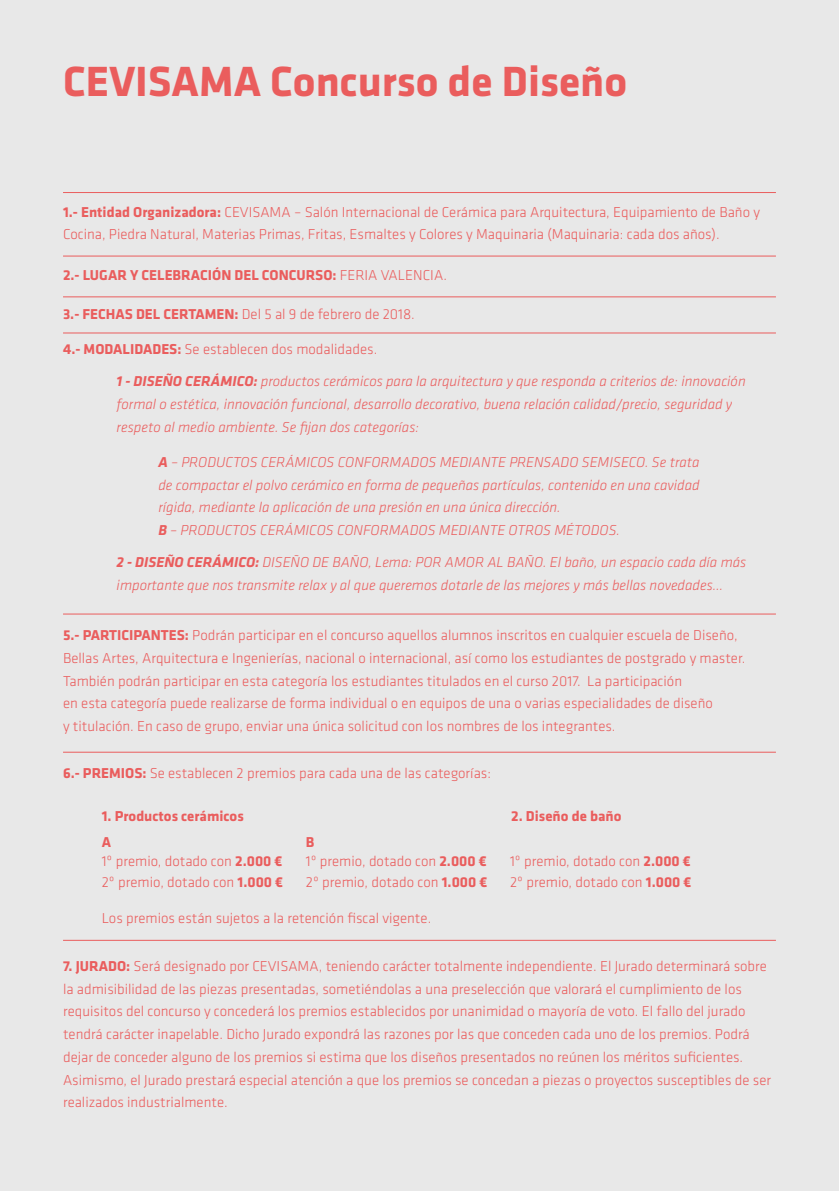
<style>
.page{position:relative;width:839px;height:1191px;background:#fff}
.page>*{position:absolute;margin:0;border:0;box-sizing:border-box;transform-origin:0 0}
.t1{font:700 43.75px "Klavika";color:#ea5d5d}
.t2{font:300 14.88px/22.8px "Klavika";color:#ea5d5d}
.t3{font:italic 300 14.88px/22.8px "Klavika";color:#ea5d5d}
.t4{font:700 14.88px "Klavika";color:#ea5d5d}
.s1{font-weight:700}
.s2{font-weight:300}
</style>
<div class="page">
<div style="left:0;top:0;width:838px;height:1191px;background:#e8e8e8"></div>
<hr style="left:63px;top:192px;width:712px;height:1px;background:#ea5d5d">
<hr style="left:63px;top:256px;width:712px;height:1px;background:#ea5d5d">
<hr style="left:63px;top:296px;width:712px;height:1px;background:#ea5d5d">
<hr style="left:63px;top:332px;width:712px;height:1px;background:#ea5d5d">
<hr style="left:63px;top:613px;width:712px;height:1px;background:#ea5d5d">
<hr style="left:63px;top:751px;width:712px;height:1px;background:#ea5d5d">
<hr style="left:63px;top:940px;width:712px;height:1px;background:#ea5d5d">
<p class="t1" style="left:63px;top:57px;width:565px">CEVISAMA Concurso de Diseño</p>
<p class="t2" style="left:63px;top:200px;width:698px"><span class="s1">1.- Entidad Organizadora:</span> CEVISAMA – Salón Internacional de Cerámica para Arquitectura, Equipamiento de Baño y<br>Cocina, Piedra Natural, Materias Primas, Fritas, Esmaltes y Colores y Maquinaria (Maquinaria: cada dos años).</p>
<p class="t4" style="left:63px;top:267px;width:385px">2.- LUGAR Y CELEBRACIÓN DEL CONCURSO: <span class="s2">FERIA VALENCIA.</span></p>
<p class="t2" style="left:63px;top:303px;width:353px"><span class="s1">3.- FECHAS DEL CERTAMEN:</span> Del 5 al 9 de febrero de 2018.</p>
<p class="t2" style="left:63px;top:338px;width:315px"><span class="s1">4.- MODALIDADES:</span> Se establecen dos modalidades.</p>
<p class="t3" style="left:117px;top:370px;width:630px"><span class="s1">1 - DISEÑO CERÁMICO:</span> productos cerámicos para la arquitectura y que responda a criterios de: innovación formal o estética, innovación funcional, desarrollo decorativo, buena relación calidad/precio, seguridad y respeto al medio ambiente. Se fijan dos categorías:</p>
<p class="t3" style="left:158px;top:451px;width:542px;text-align:justify"><span class="s1">A</span> – PRODUCTOS CERÁMICOS CONFORMADOS MEDIANTE PRENSADO SEMISECO. Se trata de compactar el polvo cerámico en forma de pequeñas partículas, contenido en una cavidad rígida, mediante la aplicación de una presión en una única dirección.</p>
<p class="t3" style="left:158px;top:519px;width:463px"><span class="s1">B</span> – PRODUCTOS CERÁMICOS CONFORMADOS MEDIANTE OTROS MÉTODOS.</p>
<p class="t3" style="left:117px;top:551px;width:631px"><span class="s1">2 - DISEÑO CERÁMICO:</span> DISEÑO DE BAÑO, Lema: POR AMOR AL BAÑO. El baño, un espacio cada día más importante que nos transmite relax y al que queremos dotarle de las mejores y más bellas novedades…</p>
<p class="t2" style="left:63px;top:624px;width:683px"><span class="s1">5.- PARTICIPANTES:</span> Podrán participar en el concurso aquellos alumnos inscritos en cualquier escuela de Diseño,<br>Bellas Artes, Arquitectura e Ingenierías, nacional o internacional, así como los estudiantes de postgrado y master.<br>También podrán participar en esta categoría los estudiantes titulados en el curso 2017. La participación</p>
<p class="t2" style="left:63px;top:692px;width:651px">en esta categoría puede realizarse de forma individual o en equipos de una o varias especialidades de diseño</p>
<p class="t2" style="left:63px;top:715px;width:554px">y titulación. En caso de grupo, enviar una única solicitud con los nombres de los integrantes.</p>
<p class="t2" style="left:63px;top:762px;width:429px"><span class="s1">6.- PREMIOS:</span> Se establecen 2 premios para cada una de las categorías:</p>
<p class="t4" style="left:102px;top:807px;width:143px">1. Productos cerámicos</p>
<p class="t4" style="left:102px;top:834px;width:11px">A</p>
<p class="t4" style="left:306px;top:834px;width:10px">B</p>
<p class="t2" style="left:102px;top:850px;width:182px">1º premio, dotado con <span class="s1">2.000 €</span></p>
<p class="t2" style="left:306px;top:850px;width:182px">1º premio, dotado con <span class="s1">2.000 €</span></p>
<p class="t2" style="left:510px;top:850px;width:182px">1º premio, dotado con <span class="s1">2.000 €</span></p>
<p class="t2" style="left:102px;top:870px;width:183px">2º premio, dotado con <span class="s1">1.000 €</span></p>
<p class="t2" style="left:306px;top:870px;width:183px">2º premio, dotado con <span class="s1">1.000 €</span></p>
<p class="t2" style="left:510px;top:870px;width:183px">2º premio, dotado con <span class="s1">1.000 €</span></p>
<p class="t4" style="left:511px;top:807px;width:112px">2. Diseño de baño</p>
<p class="t2" style="left:102px;top:907px;width:331px">Los premios están sujetos a la retención fiscal vigente.</p>
<p class="t2" style="left:63px;top:955px;width:709px"><span class="s1">7. JURADO:</span> Será designado por CEVISAMA, teniendo carácter totalmente independiente. El Jurado determinará sobre la admisibilidad de las piezas presentadas, sometiéndolas a una preselección que valorará el cumplimiento de los requisitos del concurso y concederá los premios establecidos por unanimidad o mayoría de voto. El fallo del jurado tendrá carácter inapelable. Dicho Jurado expondrá las razones por las que conceden cada uno de los premios. Podrá dejar de conceder alguno de los premios si estima que los diseños presentados no reúnen los méritos suficientes.<br>Asimismo, el Jurado prestará especial atención a que los premios se concedan a piezas o proyectos susceptibles de ser</p>
<p class="t2" style="left:63px;top:1091px;width:166px">realizados industrialmente.</p>
</div>
